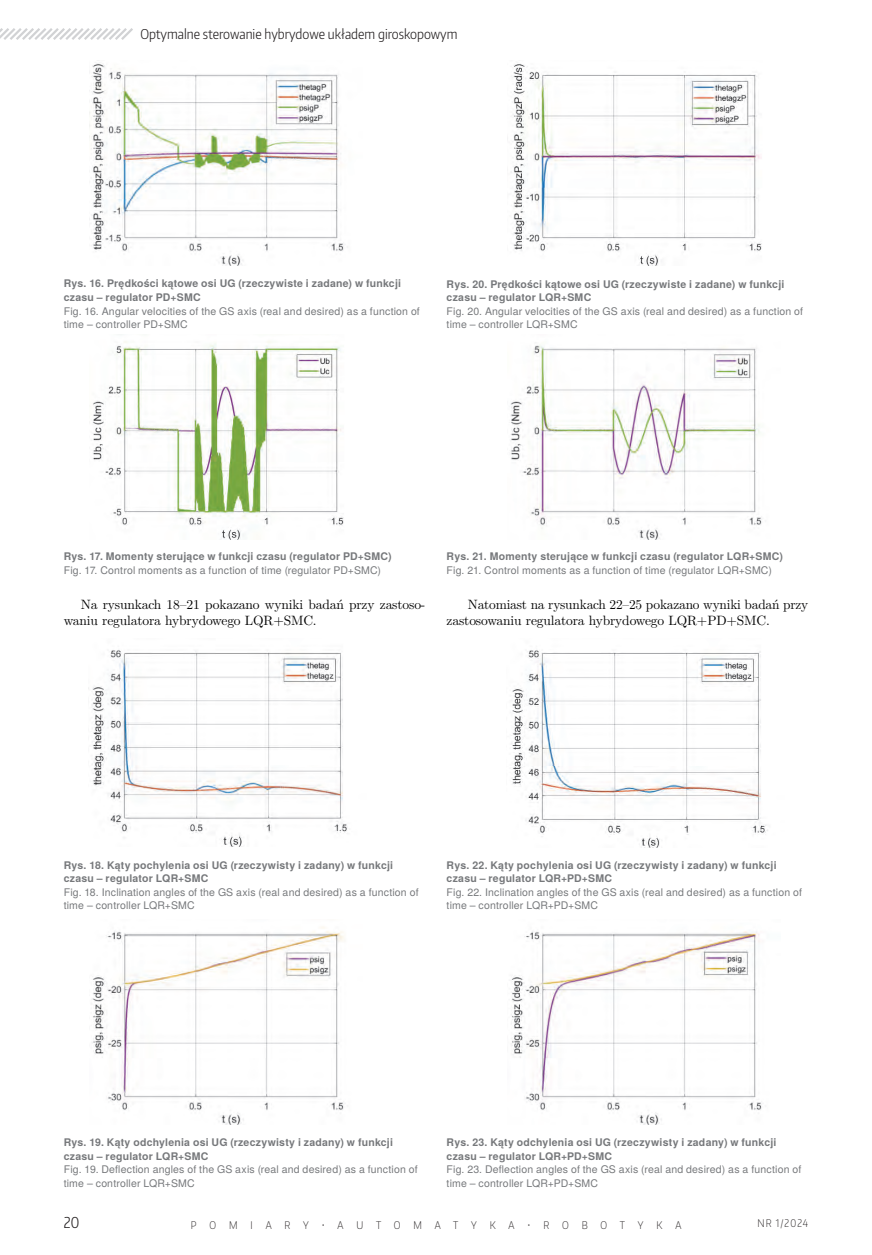
<style>
.page{position:relative;width:872px;height:1255px;background:#fff}
.page>*{position:absolute;margin:0;border:0;box-sizing:border-box;transform-origin:0 0}
.t1{font:300 15px "Encode Sans Condensed";color:#231f20}
.t2{font:13.5px/16.5px "LM Roman 10";letter-spacing:-.01em;color:#000001}
.t3{font:300 13.5px "Encode Sans Condensed";color:#231f20}
.t4{font:10.5px/13.5px "Te X Gyre Heros";letter-spacing:.015em;color:#76787b}
.t5{font:700 10.5px/13.5px "Te X Gyre Heros";letter-spacing:.02em;color:#76787b}
.t6{font:200 10.5px "Encode Sans Condensed";letter-spacing:1.225em;color:#231f20}
</style>
<div class="page">
<img style="left:91px;top:927px;width:253px;height:197px">
<img style="left:507px;top:64px;width:255px;height:201px">
<img style="left:510px;top:345px;width:252px;height:194px">
<img style="left:510px;top:931px;width:252px;height:193px">
<img style="left:91px;top:63px;width:253px;height:203px">
<img style="left:93px;top:341px;width:251px;height:198px">
<img style="left:511px;top:650px;width:257px;height:197px">
<img style="left:88px;top:650px;width:260px;height:196px">
<svg style="left:0;top:28px;width:133px;height:12px"></svg>
<p class="t3" style="left:140px;top:25px;width:319px">Optymalne sterowanie hybrydowe układem giroskopowym</p>
<p class="t5" style="left:64px;top:276px;width:339px">Rys. 16. Prędkości kątowe osi UG (rzeczywiste i zadane) w funkcji czasu – regulator PD+SMC</p>
<p class="t4" style="left:64px;top:303px;width:357px">Fig. 16. Angular velocities of the GS axis (real and desired) as a function of time – controller PD+SMC</p>
<p class="t5" style="left:446px;top:276px;width:339px">Rys. 20. Prędkości kątowe osi UG (rzeczywiste i zadane) w funkcji czasu – regulator LQR+SMC</p>
<p class="t4" style="left:446px;top:303px;width:358px">Fig. 20. Angular velocities of the GS axis (real and desired) as a function of time – controller LQR+SMC</p>
<p class="t5" style="left:64px;top:549px;width:329px">Rys. 17. Momenty sterujące w funkcji czasu (regulator PD+SMC)</p>
<p class="t4" style="left:64px;top:562px;width:319px">Fig. 17. Control moments as a function of time (regulator PD+SMC)</p>
<p class="t5" style="left:446px;top:549px;width:338px">Rys. 21. Momenty sterujące w funkcji czasu (regulator LQR+SMC)</p>
<p class="t4" style="left:446px;top:562px;width:327px">Fig. 21. Control moments as a function of time (regulator LQR+SMC)</p>
<p class="t2" style="left:64px;top:594px;width:363px;text-indent:17px">Na rysunkach 18–21 pokazano wyniki badań przy zastoso&shy;waniu regulatora hybrydowego LQR+SMC.</p>
<p class="t2" style="left:446px;top:594px;width:363px;text-indent:21px">Natomiast na rysunkach 22–25 pokazano wyniki badań przy zastosowaniu regulatora hybrydowego LQR+PD+SMC.</p>
<p class="t5" style="left:64px;top:857px;width:331px">Rys. 18. Kąty pochylenia osi UG (rzeczywisty i zadany) w funkcji czasu – regulator LQR+SMC</p>
<p class="t4" style="left:64px;top:884px;width:356px">Fig. 18. Inclination angles of the GS axis (real and desired) as a function of time – controller LQR+SMC</p>
<p class="t5" style="left:446px;top:857px;width:331px">Rys. 22. Kąty pochylenia osi UG (rzeczywisty i zadany) w funkcji czasu – regulator LQR+PD+SMC</p>
<p class="t4" style="left:446px;top:884px;width:357px">Fig. 22. Inclination angles of the GS axis (real and desired) as a function of time – controller LQR+PD+SMC</p>
<p class="t5" style="left:64px;top:1134px;width:331px">Rys. 19. Kąty odchylenia osi UG (rzeczywisty i zadany) w funkcji czasu – regulator LQR+SMC</p>
<p class="t4" style="left:64px;top:1161px;width:355px">Fig. 19. Deflection angles of the GS axis (real and desired) as a function of time – controller LQR+SMC</p>
<p class="t5" style="left:446px;top:1134px;width:331px">Rys. 23. Kąty odchylenia osi UG (rzeczywisty i zadany) w funkcji czasu – regulator LQR+PD+SMC</p>
<p class="t4" style="left:446px;top:1161px;width:356px">Fig. 23. Deflection angles of the GS axis (real and desired) as a function of time – controller LQR+PD+SMC</p>
<h1 class="t1" style="left:64px;top:1212px;width:17px">20</h1>
<p class="t6" style="left:191px;top:1217px;width:492px">POMIARY•AUTOMATYKA•ROBOTYKA</p>
<p class="t6" style="left:757px;top:1216px;width:52px">NR 1/2024</p>
</div>
